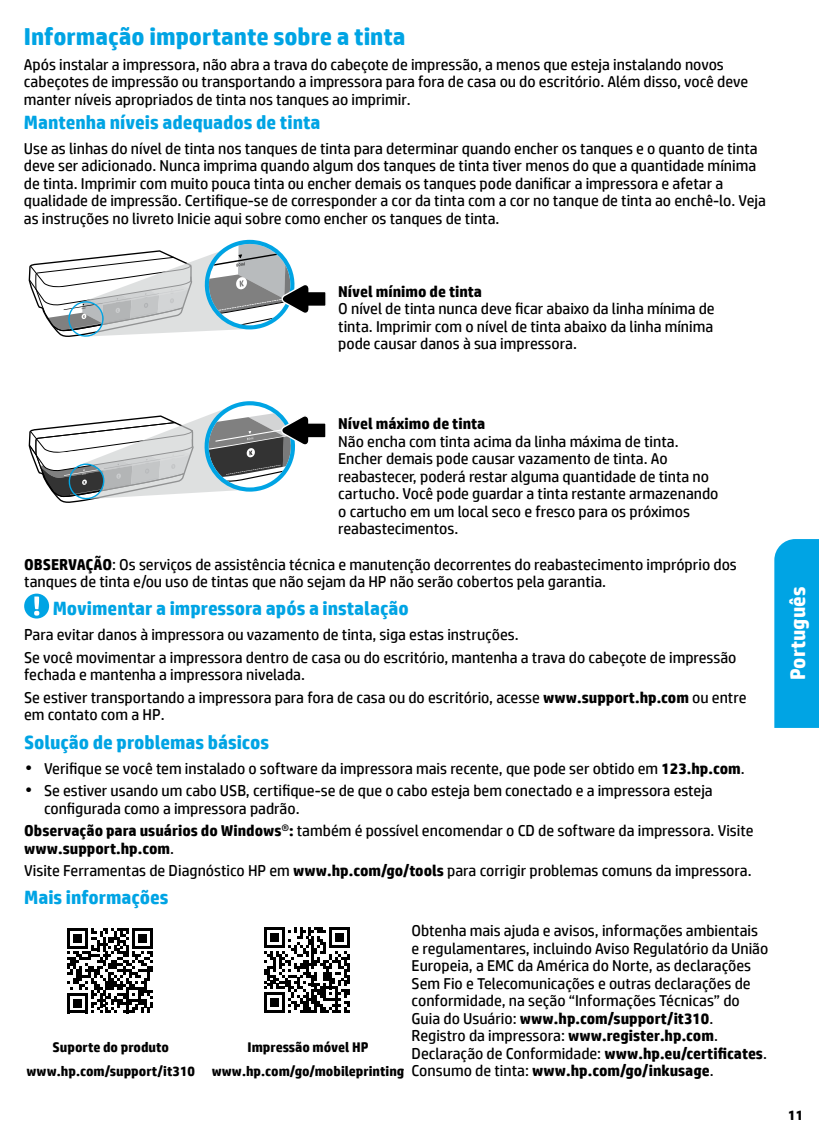
<style>
.page{position:relative;width:819px;height:1134px;background:#fff}
.page>*{position:absolute;margin:0;border:0;box-sizing:border-box;transform-origin:0 0}
.t1{font:700 24.5px "HP Simplified";color:#00a4e4}
.t2{font:700 21px "HP Simplified";color:#fff}
.t3{font:700 19.25px "HP Simplified";color:#00a4e4}
.t4{font:15.75px/17.5px "HP Simplified";color:#000}
.t5{font:700 15.75px "HP Simplified";color:#000}
.t6{font:700 14px/23.8px "HP Simplified";color:#000;text-align:center}
.s1{font-weight:700}
.s2{font-family:"Futura Bk"}
</style>
<div class="page">
<svg style="left:28px;top:239px;width:298px;height:98px"></svg>
<svg style="left:28px;top:401px;width:298px;height:102px"></svg>
<div style="left:24px;top:594px;width:25px;height:25px;background:#00a4e4;border-radius:50%"></div>
<svg style="left:34px;top:597px;width:5px;height:19px"></svg>
<svg style="left:264px;top:927px;width:86px;height:86px"></svg>
<svg style="left:67px;top:928px;width:86px;height:85px"></svg>
<div style="left:774px;top:539px;width:45px;height:189px;background:#00a4e4"></div>
<h1 class="t1" style="left:24px;top:20px;width:383px">Informação importante sobre a tinta</h1>
<p class="t4" style="left:24px;top:55px;width:726px">Após instalar a impressora, não abra a trava do cabeçote de impressão, a menos que esteja instalando novos cabeçotes de impressão ou transportando a impressora para fora de casa ou do escritório. Além disso, você deve manter níveis apropriados de tinta nos tanques ao imprimir.</p>
<p class="t3" style="left:24px;top:110px;width:298px">Mantenha níveis adequados de tinta</p>
<p class="t4" style="left:24px;top:140px;width:744px">Use as linhas do nível de tinta nos tanques de tinta para determinar quando encher os tanques e o quanto de tinta deve ser adicionado. Nunca imprima quando algum dos tanques de tinta tiver menos do que a quantidade mínima de tinta. Imprimir com muito pouca tinta ou encher demais os tanques pode danificar a impressora e afetar a qualidade de impressão. Certifique-se de corresponder a cor da tinta com a cor no tanque de tinta ao enchê-lo. Veja as instruções no livreto Inicie aqui sobre como encher os tanques de tinta.</p>
<p class="t5" style="left:338px;top:281px;width:145px">Nível mínimo de tinta</p>
<p class="t4" style="left:338px;top:300px;width:378px;text-align:justify">O nível de tinta nunca deve ficar abaixo da linha mínima de tinta. Imprimir com o nível de tinta abaixo da linha mínima pode causar danos à sua impressora.</p>
<p class="t5" style="left:338px;top:413px;width:149px">Nível máximo de tinta</p>
<p class="t4" style="left:338px;top:432px;width:382px">Não encha com tinta acima da linha máxima de tinta.<br>Encher demais pode causar vazamento de tinta. Ao reabastecer, poderá restar alguma quantidade de tinta no cartucho. Você pode guardar a tinta restante armazenando o cartucho em um local seco e fresco para os próximos reabastecimentos.</p>
<p class="t4" style="left:24px;top:555px;width:714px"><span class="s1">OBSERVAÇÃO</span>: Os serviços de assistência técnica e manutenção decorrentes do reabastecimento impróprio dos tanques de tinta e/ou uso de tintas que não sejam da HP não serão cobertos pela garantia.</p>
<p class="t3" style="left:53px;top:596px;width:358px">Movimentar a impressora após a instalação</p>
<p class="t4" style="left:24px;top:623px;width:714px;line-height:22.4px">Para evitar danos à impressora ou vazamento de tinta, siga estas instruções.<br>Se você movimentar a impressora dentro de casa ou do escritório, mantenha a trava do cabeçote de impressão</p>
<p class="t4" style="left:24px;top:663px;width:724px;line-height:22.4px">fechada e mantenha a impressora nivelada.<br>Se estiver transportando a impressora para fora de casa ou do escritório, acesse <span class="s1">www.support.hp.com</span> ou entre</p>
<p class="t4" style="left:24px;top:706px;width:142px">em contato com a HP.</p>
<p class="t3" style="left:24px;top:729px;width:246px">Solução de problemas básicos</p>
<p class="t4" style="left:24px;top:759px;width:722px"><span class="s2">•</span> Verifique se você tem instalado o software da impressora mais recente, que pode ser obtido em <span class="s1">123.hp.com</span>.</p>
<p class="t4" style="left:44px;top:782px;width:670px;text-indent:-20px"><span class="s2">•</span> Se estiver usando um cabo USB, certifique-se de que o cabo esteja bem conectado e a impressora esteja configurada como a impressora padrão.</p>
<p class="t4" style="left:24px;top:822px;width:731px"><span class="s1">Observação para usuários do Windows</span>®<span class="s1">:</span> também é possível encomendar o CD de software da impressora. Visite <span class="s1">www.support.hp.com</span>.</p>
<p class="t4" style="left:24px;top:862px;width:729px">Visite Ferramentas de Diagnóstico HP em <span class="s1">www.hp.com/go/tools</span> para corrigir problemas comuns da impressora.</p>
<p class="t3" style="left:24px;top:884px;width:146px">Mais informações</p>
<p class="t6" style="left:27px;top:1036px;width:170px">Suporte do produto www.hp.com/support/it310</p>
<p class="t6" style="left:212px;top:1036px;width:194px">Impressão móvel HP www.hp.com/go/mobileprinting</p>
<p class="t4" style="left:412px;top:922px;width:358px">Obtenha mais ajuda e avisos, informações ambientais e regulamentares, incluindo Aviso Regulatório da União Europeia, a EMC da América do Norte, as declarações Sem Fio e Telecomunicações e outras declarações de conformidade, na seção “Informações Técnicas” do Guia do Usuário: <span class="s1">www.hp.com/support/it310</span>.<br>Registro da impressora: <span class="s1">www.register.hp.com</span>.<br>Declaração de Conformidade: <span class="s1">www.hp.eu/certificates</span>.<br>Consumo de tinta: <span class="s1">www.hp.com/go/inkusage</span>.</p>
<h2 class="t2" style="left:784px;top:680px;width:95px;rotate:-90deg">Português</h2>
<p class="t6" style="left:788px;top:1103px;width:17px">11</p>
</div>
